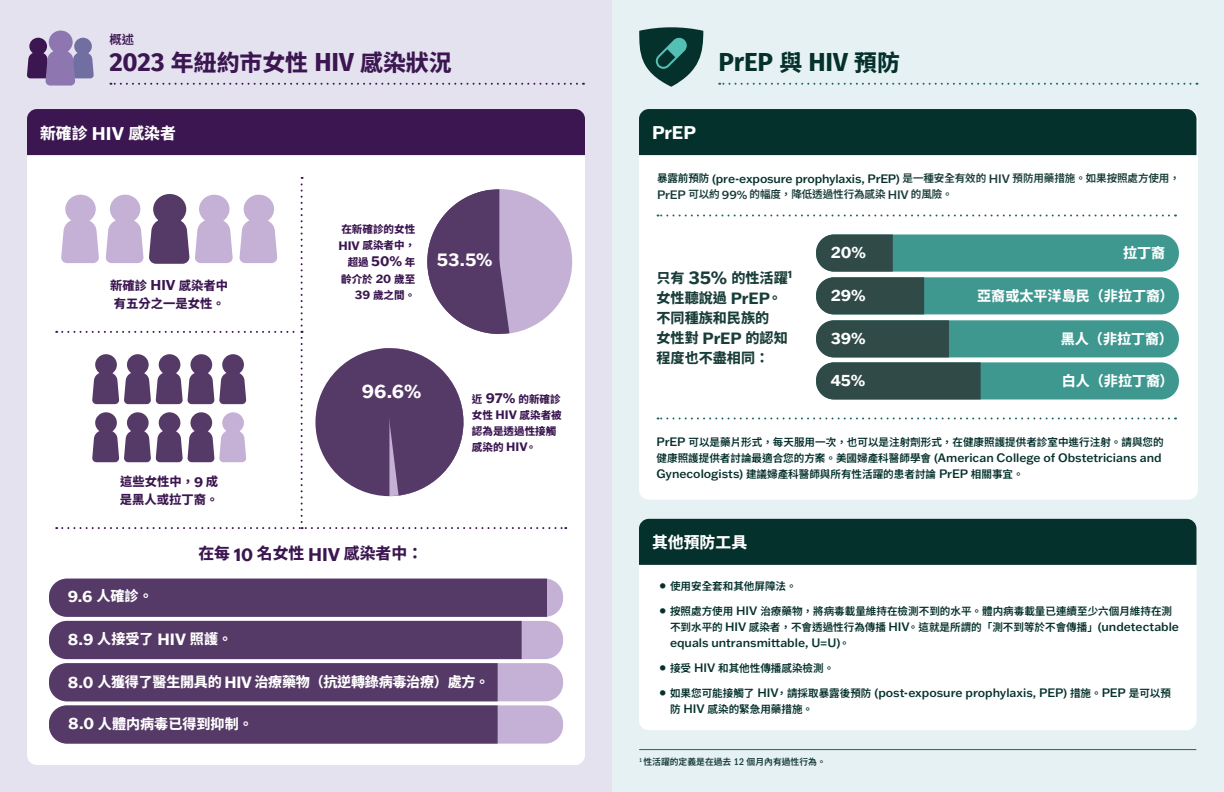
<style>
.page{position:relative;width:1224px;height:792px;background:#fff}
.page>*{position:absolute;margin:0;border:0;box-sizing:border-box;transform-origin:0 0}
.t1{font:700 26px "Fira Sans";letter-spacing:-.005em;color:#05312d}
.t2{font:800 22.9px "Noto Sans TC";color:#3b1650}
.Grey_Large_Label{font:700 19px "Franklin Gothic ATF";color:#fff}
.Grey_Large_Label-2{font:700 18px "Franklin Gothic ATF";color:#fff}
.White_Large_-_Label{font:700 18px "Franklin Gothic ATF";color:#fff}
.X_-_Larger_Body_-_Left_Justified_-_Dk_Gr{font:700 16px "Franklin Gothic ATF";letter-spacing:-.005em;color:#fff}
.White_Large_-_Label-2{font:800 15.8px "Noto Sans TC";color:#3b1650}
.White_Large_-_Label-3{font:800 15.8px "Noto Sans TC";color:#fff}
.X_-_Larger_Body_-_Left_Justified_-_Dk_Gr-2{font:800 14.1px "Noto Sans TC";color:#fff}
.X_-_Larger_Body_-_Left_Justified_-_Dk_Gr-3{font:800 14.1px/20px "Noto Sans TC";color:#193d39}
.X_-_Larger_Body_-_Left_Justified_-_Dk_Gr-4{font:800 14.1px "Noto Sans TC";letter-spacing:-.02em;color:#fff}
.Grey_Large_Label-3{font:800 12.3px/18px "Noto Sans TC";color:#3b1650}
.t3{font:600 12.3px "Noto Sans TC";color:#3b1650}
.X_-_Larger_Body_-_Left_Justified_-_Dk_Gr-5{font:500 12px "Franklin Gothic ATF";letter-spacing:-.005em;color:#05312d}
.X_-_Larger_Body_-_Left_Justified_-_Dk_Gr-6{font:600 10.6px/16px "Noto Sans TC";color:#05312d}
.Grey_Large_Label-4{font:800 10.6px/16.4px "Noto Sans TC";color:#3b1650;text-align:right}
.X_-_Larger_Body_-_Left_Justified_-_Dk_Gr-7{font:600 10.6px "Noto Sans TC";letter-spacing:-.01em;color:#193d39}
.X_-_Larger_Body_-_Left_Justified_-_Dk_Gr-8{font:600 8.8px "Noto Sans TC";color:#193d39}
.s1{font-family:"Fira Sans";font-weight:700;font-size:26px}
.s2{font-family:"Franklin Gothic ATF";font-weight:700;font-size:18px}
.s3{font-family:"Noto Sans TC";font-weight:800;font-size:22.9px}
.s4{font-family:"Franklin Gothic ATF";font-weight:700;font-size:14px}
.s5{font-family:"Franklin Gothic ATF";font-weight:700;font-size:12px}
.s6{font-family:"Franklin Gothic ATF";font-weight:700;font-size:16px}
.s7{font-family:"Noto Sans SC"}
.s8{font-family:"Noto Sans TC";font-weight:600;font-size:10.6px}
.s9{font-family:"Noto Sans TC";font-weight:600;font-size:10.6px;color:#193d39}
.s10{color:#193d39}
.s11{font-family:"Franklin Gothic ATF";font-weight:500;font-size:12px}
.s12{font-family:"Franklin Gothic ATF";font-weight:500;font-size:14px}
.s13{font-size:14px}
.s14{font-family:"Franklin Gothic LT Pro";font-weight:500;font-stretch:condensed;font-size:10px}
</style>
<div class="page">
<div style="left:0;top:0;width:612px;height:792px;background:#e5e2f0"></div>
<div style="left:27px;top:109px;width:558px;height:656px;background:#fff;border-radius:10px"></div>
<div style="left:612px;top:0;width:612px;height:792px;background:#e6f1f3"></div>
<div style="left:639px;top:523px;width:558px;height:207px;background:#fff;border-radius:10px"></div>
<div style="left:639px;top:519px;width:557px;height:46px;background:#05312d"></div>
<div style="left:639px;top:109px;width:559px;height:391px;background:#fff;border-radius:10px"></div>
<div style="left:639px;top:109px;width:557px;height:46px;background:#05312d"></div>
<svg style="left:719px;top:83px;width:478px;height:2px"></svg>
<hr style="left:640px;top:749px;width:556px;height:1px;background:#1c6661">
<div style="left:27px;top:109px;width:558px;height:46px;background:#3b1650"></div>
<svg style="left:27px;top:30px;width:67px;height:56px"></svg>
<svg style="left:110px;top:83px;width:467px;height:2px"></svg>
<svg style="left:56px;top:177px;width:510px;height:352px"></svg>
<div style="left:49px;top:705px;width:514px;height:39px;background:#c4b1d5;border-radius:18px"></div>
<div style="left:49px;top:663px;width:514px;height:38px;background:#c4b1d5;border-radius:18px"></div>
<div style="left:49px;top:621px;width:514px;height:38px;background:#c4b1d5;border-radius:18px"></div>
<div style="left:49px;top:579px;width:514px;height:38px;background:#c4b1d5;border-radius:18px"></div>
<svg style="left:49px;top:579px;width:498px;height:165px"></svg>
<div style="left:816px;top:234px;width:363px;height:38px;background:#3f9890;border-radius:18px"></div>
<div style="left:816px;top:320px;width:363px;height:37px;background:#3f9890;border-radius:18px"></div>
<div style="left:816px;top:277px;width:363px;height:37px;background:#3f9890;border-radius:18px"></div>
<svg style="left:816px;top:234px;width:108px;height:80px"></svg>
<div style="left:816px;top:362px;width:363px;height:37px;background:#3f9890;border-radius:18px"></div>
<svg style="left:816px;top:320px;width:165px;height:79px"></svg>
<svg style="left:658px;top:214px;width:511px;height:2px"></svg>
<svg style="left:658px;top:417px;width:511px;height:2px"></svg>
<svg style="left:639px;top:27px;width:64px;height:60px"></svg>
<p class="t3" style="left:109px;top:32px;width:26px">概述</p>
<p class="t2" style="left:109px;top:49px;width:344px"><span class="s1">2023</span> 年紐約市女性 <span class="s1">HIV</span> 感染狀況</p>
<p class="White_Large_-_Label-3" style="left:40px;top:124px;width:137px">新確診 <span class="s2">HIV</span> 感染者</p>
<p class="White_Large_-_Label" style="left:652px;top:120px;width:45px">PrEP</p>
<p class="t1" style="left:718px;top:40px;width:183px">PrEP <span class="s3">與</span> HIV <span class="s3">預防</span></p>
<p class="Grey_Large_Label-3" style="left:110px;top:276px;width:120px">新確診 <span class="s4">HIV</span> 感染者中有五分之一是女性。</p>
<p class="Grey_Large_Label-4" style="left:338px;top:221px;width:78px">在新確診的女性<br><span class="s5">HIV</span> 感染者中，超過 <span class="s4">50%</span> 年齡介於 <span class="s5">20</span> 歲至<br><span class="s5">39</span> 歲之間。</p>
<p class="Grey_Large_Label-2" style="left:437px;top:247px;width:57px">53.5%</p>
<p class="Grey_Large_Label-3" style="left:120px;top:473px;width:100px">這些女性中，<span class="s4">9</span> 成是黑人或拉丁裔。</p>
<p class="Grey_Large_Label" style="left:362px;top:378px;width:61px">96.6%</p>
<p class="White_Large_-_Label-2" style="left:198px;top:545px;width:226px">在每 <span class="s2">10</span> 名女性 <span class="s2">HIV</span> 感染者中：</p>
<p class="X_-_Larger_Body_-_Left_Justified_-_Dk_Gr-2" style="left:68px;top:588px;width:87px"><span class="s6">9.6</span> 人確診。</p>
<p class="X_-_Larger_Body_-_Left_Justified_-_Dk_Gr-2" style="left:68px;top:631px;width:166px"><span class="s6">8.9</span> 人接受了 <span class="s6">HIV</span> 照護。</p>
<p class="Grey_Large_Label-4" style="left:472px;top:391px;width:91px;line-height:16px;text-align:left">近 <span class="s4">97%</span> 的新確診女性 <span class="s5">HIV</span> 感染者被認為是透過性接觸感染的 <span class="s5">HIV</span>。</p>
<p class="X_-_Larger_Body_-_Left_Justified_-_Dk_Gr-4" style="left:68px;top:674px;width:423px"><span class="s6">8.0</span> 人獲得了醫生開具的 <span class="s6">HIV</span> 治療藥物（抗逆轉錄病毒治療）處方。</p>
<p class="X_-_Larger_Body_-_Left_Justified_-_Dk_Gr-2" style="left:68px;top:716px;width:186px"><span class="s6">8.0</span> 人體<span class="s7">内</span>病毒已得到抑制。</p>
<p class="X_-_Larger_Body_-_Left_Justified_-_Dk_Gr-5" style="left:657px;top:170px;width:524px"><span class="s8">暴露前預防</span> (pre-exposure prophylaxis, PrEP) <span class="s9">是一種安全有效的</span> <span class="s10">HIV</span> <span class="s9">預防用藥措施。如果按照處方使用，</span></p>
<p class="X_-_Larger_Body_-_Left_Justified_-_Dk_Gr-7" style="left:657px;top:188px;width:297px"><span class="s11">PrEP</span> 可以約 <span class="s11">99%</span> 的幅度，降低透過性行為感染 <span class="s11">HIV</span> 的風險。</p>
<p class="X_-_Larger_Body_-_Left_Justified_-_Dk_Gr-3" style="left:657px;top:268px;width:137px">只有 <span class="s2">35%</span> 的性活躍<sup>1</sup>女性聽說過 <span class="s6">PrEP</span>。不同種族和民族的<br>女性對 <span class="s6">PrEP</span> 的認知程度也不盡相同：</p>
<p class="X_-_Larger_Body_-_Left_Justified_-_Dk_Gr" style="left:831px;top:242px;width:37px">20%</p>
<p class="X_-_Larger_Body_-_Left_Justified_-_Dk_Gr-2" style="left:1123px;top:245px;width:44px">拉丁裔</p>
<p class="X_-_Larger_Body_-_Left_Justified_-_Dk_Gr" style="left:831px;top:285px;width:36px">29%</p>
<p class="X_-_Larger_Body_-_Left_Justified_-_Dk_Gr-2" style="left:977px;top:288px;width:198px">亞裔或太平洋島民（非拉丁裔）</p>
<p class="X_-_Larger_Body_-_Left_Justified_-_Dk_Gr" style="left:831px;top:327px;width:36px">39%</p>
<p class="X_-_Larger_Body_-_Left_Justified_-_Dk_Gr-2" style="left:1061px;top:331px;width:114px">黑人（非拉丁裔）</p>
<p class="X_-_Larger_Body_-_Left_Justified_-_Dk_Gr" style="left:831px;top:369px;width:36px">45%</p>
<p class="X_-_Larger_Body_-_Left_Justified_-_Dk_Gr-2" style="left:1062px;top:373px;width:114px">白人（非拉丁裔）</p>
<p class="X_-_Larger_Body_-_Left_Justified_-_Dk_Gr-6" style="left:657px;top:434px;width:509px"><span class="s11">PrEP</span> 可以是藥片形式，每天服用一次，也可以是注射劑形式，在健康照護提供者診室中進行注射。請與您的</p>
<p class="X_-_Larger_Body_-_Left_Justified_-_Dk_Gr-5" style="left:657px;top:450px;width:507px"><span class="s8">健康照護提供者討論最適合您的方案。美國婦產科醫師學會</span> (American College of Obstetricians and</p>
<p class="X_-_Larger_Body_-_Left_Justified_-_Dk_Gr-6" style="left:657px;top:466px;width:369px"><span class="s11">Gynecologists)</span> 建議婦產科醫師與所有性活躍的患者討論 <span class="s11">PrEP</span> 相關事宜。</p>
<p class="White_Large_-_Label-3" style="left:652px;top:534px;width:97px">其他預防工具</p>
<p class="X_-_Larger_Body_-_Left_Justified_-_Dk_Gr-6" style="left:659px;top:578px;width:139px"><span class="s12">•</span> 使用安全套和其他屏障法。</p>
<p class="X_-_Larger_Body_-_Left_Justified_-_Dk_Gr-6" style="left:670px;top:603px;width:511px;text-indent:-11px"><span class="s12">•</span> 按照處方使用 <span class="s11">HIV</span> 治療藥物，將病毒載量維持在檢測不到的水平。體<span class="s7">内</span>病毒載量已連續至少六個月維持在測不到水平的 <span class="s11">HIV</span> 感染者，不會透過性行為傳播 <span class="s11">HIV</span>。這就是所謂的「測不到等於不會傳播」<span class="s11">(undetectable</span></p>
<p class="X_-_Larger_Body_-_Left_Justified_-_Dk_Gr-5" style="left:670px;top:635px;width:181px">equals untransmittable, U=U)<span class="s8">。</span></p>
<p class="X_-_Larger_Body_-_Left_Justified_-_Dk_Gr-6" style="left:659px;top:660px;width:177px"><span class="s12">•</span> 接受 <span class="s11">HIV</span> 和其他性傳播感染檢測。</p>
<p class="X_-_Larger_Body_-_Left_Justified_-_Dk_Gr-5" style="left:659px;top:685px;width:514px"><span class="s13">•</span> <span class="s8">如果您可能接觸了</span> HIV<span class="s8">，請採取暴露後預防</span> (post-exposure prophylaxis, PEP) <span class="s8">措施。</span>PEP <span class="s8">是可以預</span></p>
<p class="X_-_Larger_Body_-_Left_Justified_-_Dk_Gr-6" style="left:670px;top:701px;width:145px">防 <span class="s11">HIV</span> 感染的緊急用藥措施。</p>
<p class="X_-_Larger_Body_-_Left_Justified_-_Dk_Gr-8" style="left:639px;top:756px;width:188px"><sup>1</sup> 性活躍的定義是在過去 <span class="s14">12</span> 個月內有過性行為。</p>
</div>
